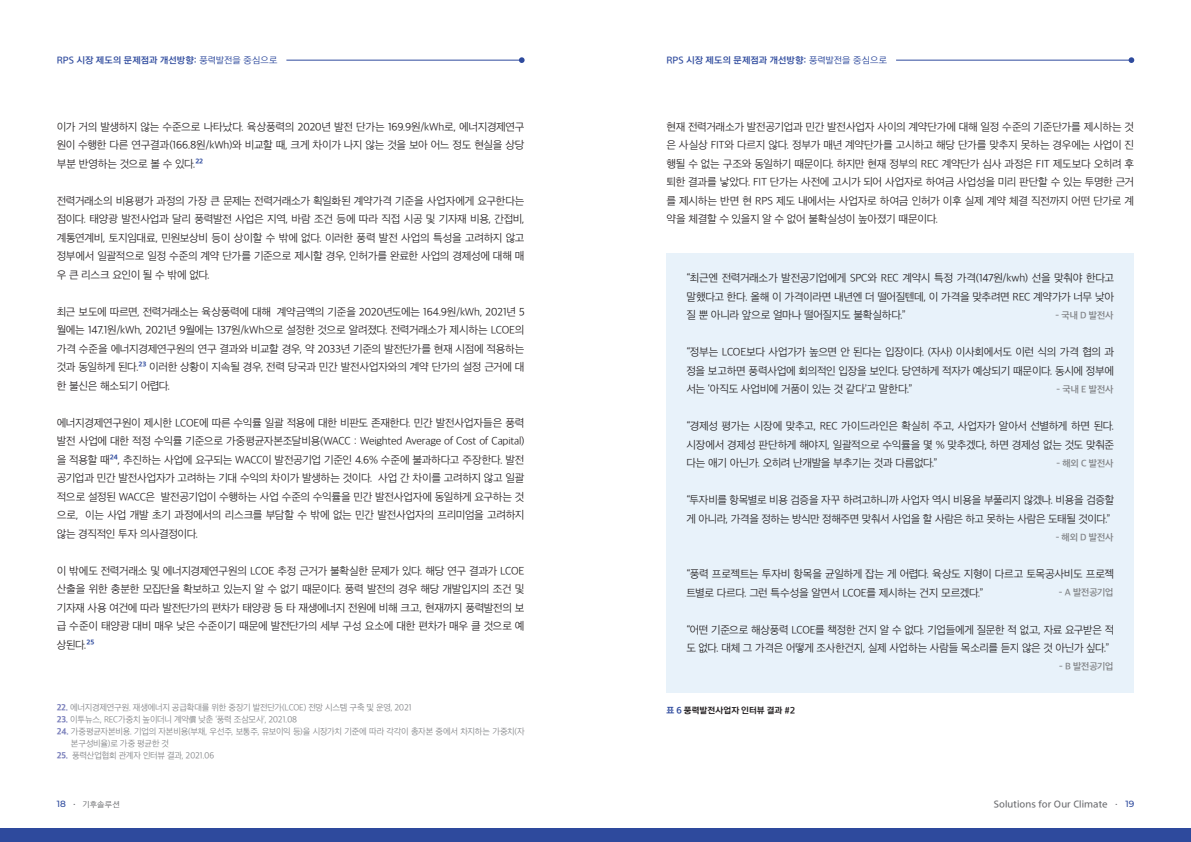
<style>
.page{position:relative;width:1191px;height:842px;background:#fff}
.page>*{position:absolute;margin:0;border:0;box-sizing:border-box;transform-origin:0 0}
.본문_국문{font:10.5px/18.5px "SD Gothic Neoa c Lt";letter-spacing:-.035em;color:#231f20;text-align:justify}
.t1{font:9px "Rix Sin Go SEPB";letter-spacing:.02em;color:#2e4a9d}
.본문_국문-2{font:9px "SD Gothic Neoa f Sm";letter-spacing:-.015em;color:#808285}
.t2{font:9px "Rix Sin Go SEPB";letter-spacing:.01em;color:#6c6d70}
.각주_국문{font:8.5px/12px "SD Gothic Neoa c Lt";letter-spacing:-.03em;color:#808285}
.표_그림_제목{font:8.5px "Rix Sin Go SEPEB";letter-spacing:.01em;color:#231f20}
.t3{font:8px "Rix Sin Go SEPR";letter-spacing:.01em;color:#6c6d70}
.s1{font-family:"Rix Sin Go SEPR"}
.s2{font-family:"SD Gothic Neoa h Ex Bd";color:#7a7fbb}
.s3{color:#2e4a9d}
.s4{font-family:"Montserrat";font-weight:500;font-size:9px;color:#2e4a9d}
.s5{font-family:"Rix Sin Go SEPB"}
.s6{font-size:8px}
.s7{font-family:"Montserrat";font-weight:500;color:#2e4a9d}
</style>
<div class="page">
<hr style="left:286px;top:60px;width:236px;height:1px;background:#2e4a9d">
<svg style="left:519px;top:57px;width:5px;height:6px"></svg>
<div style="left:0;top:828px;width:1191px;height:14px;background:#2e4a9d"></div>
<hr style="left:896px;top:60px;width:235px;height:1px;background:#2e4a9d">
<svg style="left:1128px;top:57px;width:6px;height:6px"></svg>
<div style="left:666px;top:253px;width:468px;height:439px;background:#e8f2fa"></div>
<p class="t1" style="left:57px;top:55px;width:222px">RPS 시장 제도의 문제점과 개선방향: <span class="s1">풍력발전을 중심으로</span></p>
<p class="본문_국문" style="left:57px;top:117px;width:469px">이가 거의 발생하지 않는 수준으로 나타났다. 육상풍력의 2020년 발전 단가는 169.9원/kWh로, 에너지경제연구 원이 수행한 다른 연구결과(166.8원/kWh)와 비교할 때, 크게 차이가 나지 않는 것을 보아 어느 정도 현실을 상당 부분 반영하는 것으로 볼 수 있다.<sup>22</sup></p>
<p class="본문_국문" style="left:57px;top:191px;width:469px">전력거래소의 비용평가 과정의 가장 큰 문제는 전력거래소가 획일화된 계약가격 기준을 사업자에게 요구한다는 점이다. 태양광 발전사업과 달리 풍력발전 사업은 지역, 바람 조건 등에 따라 직접 시공 및 기자재 비용, 간접비, 계통연계비, 토지임대료, 민원보상비 등이 상이할 수 밖에 없다. 이러한 풍력 발전 사업의 특성을 고려하지 않고 정부에서 일괄적으로 일정 수준의 계약 단가를 기준으로 제시할 경우, 인허가를 완료한 사업의 경제성에 대해 매 우 큰 리스크 요인이 될 수 밖에 없다.</p>
<p class="본문_국문" style="left:57px;top:302px;width:469px">최근 보도에 따르면, 전력거래소는 육상풍력에 대해 계약금액의 기준을 2020년도에는 164.9원/kWh, 2021년 5 월에는 147.1원/kWh, 2021년 9월에는 137원/kWh으로 설정한 것으로 알려졌다. 전력거래소가 제시하는 LCOE의 가격 수준을 에너지경제연구원의 연구 결과와 비교할 경우, 약 2033년 기준의 발전단가를 현재 시점에 적용하는 것과 동일하게 된다.<sup>23</sup> 이러한 상황이 지속될 경우, 전력 당국과 민간 발전사업자와의 계약 단가의 설정 근거에 대 한 불신은 해소되기 어렵다.</p>
<p class="본문_국문" style="left:57px;top:413px;width:469px">에너지경제연구원이 제시한 LCOE에 따른 수익률 일괄 적용에 대한 비판도 존재한다. 민간 발전사업자들은 풍력 발전 사업에 대한 적정 수익률 기준으로 가중평균자본조달비용(WACC : Weighted Average of Cost of Capital) 을 적용할 때<sup>24</sup>, 추진하는 사업에 요구되는 WACC이 발전공기업 기준인 4.6% 수준에 불과하다고 주장한다. 발전 공기업과 민간 발전사업자가 고려하는 기대 수익의 차이가 발생하는 것이다. 사업 간 차이를 고려하지 않고 일괄 적으로 설정된 WACC은 발전공기업이 수행하는 사업 수준의 수익률을 민간 발전사업자에 동일하게 요구하는 것 으로, 이는 사업 개발 초기 과정에서의 리스크를 부담할 수 밖에 없는 민간 발전사업자의 프리미엄을 고려하지 않는 경직적인 투자 의사결정이다.</p>
<p class="본문_국문" style="left:57px;top:561px;width:469px">이 밖에도 전력거래소 및 에너지경제연구원의 LCOE 추정 근거가 불확실한 문제가 있다. 해당 연구 결과가 LCOE 산출을 위한 충분한 모집단을 확보하고 있는지 알 수 없기 때문이다. 풍력 발전의 경우 해당 개발입지의 조건 및 기자재 사용 여건에 따라 발전단가의 편차가 태양광 등 타 재생에너지 전원에 비해 크고, 현재까지 풍력발전의 보 급 수준이 태양광 대비 매우 낮은 수준이기 때문에 발전단가의 세부 구성 요소에 대한 편차가 매우 클 것으로 예 상된다.<sup>25</sup></p>
<p class="각주_국문" style="left:57px;top:701px;width:356px"><span class="s2">22.</span> 에너지경제연구원. 재생에너지 공급확대를 위한 중장기 발전단가(LCOE) 전망 시스템 구축 및 운영, 2021</p>
<p class="각주_국문" style="left:57px;top:713px;width:242px"><span class="s2">23.</span> 이투뉴스, REC가중치 높이더니 계약價 낮춘 ‘풍력 조삼모사’, 2021.08</p>
<p class="각주_국문" style="left:71px;top:725px;width:455px;text-indent:-14px"><span class="s2">24.</span> 가중평균자본비용. 기업의 자본비용(부채, 우선주, 보통주, 유보이익 등)을 시장가치 기준에 따라 각각이 총자본 중에서 차지하는 가중치(자 본구성비율)로 가중 평균한 것</p>
<p class="각주_국문" style="left:57px;top:749px;width:159px"><span class="s2">25.</span> 풍력산업협회 관계자 인터뷰 결과, 2021.06</p>
<p class="t1" style="left:666px;top:55px;width:222px">RPS 시장 제도의 문제점과 개선방향: <span class="s1">풍력발전을 중심으로</span></p>
<p class="본문_국문" style="left:666px;top:117px;width:469px">현재 전력거래소가 발전공기업과 민간 발전사업자 사이의 계약단가에 대해 일정 수준의 기준단가를 제시하는 것 은 사실상 FIT와 다르지 않다. 정부가 매년 계약단가를 고시하고 해당 단가를 맞추지 못하는 경우에는 사업이 진 행될 수 없는 구조와 동일하기 때문이다. 하지만 현재 정부의 REC 계약단가 심사 과정은 FIT 제도보다 오히려 후 퇴한 결과를 낳았다. FIT 단가는 사전에 고시가 되어 사업자로 하여금 사업성을 미리 판단할 수 있는 투명한 근거 를 제시하는 반면 현 RPS 제도 내에서는 사업자로 하여금 인허가 이후 실제 계약 체결 직전까지 어떤 단가로 계 약을 체결할 수 있을지 알 수 없어 불확실성이 높아졌기 때문이다.</p>
<p class="본문_국문" style="left:686px;top:269px;width:429px">“최근엔 전력거래소가 발전공기업에게 SPC와 REC 계약시 특정 가격(147원/kwh) 선을 맞춰야 한다고 말했다고 한다. 올해 이 가격이라면 내년엔 더 떨어질텐데, 이 가격을 맞추려면 REC 계약가가 너무 낮아 질 뿐 아니라 앞으로 얼마나 떨어질지도 불확실하다.”</p>
<p class="본문_국문-2" style="left:1055px;top:311px;width:59px">- 국내 D 발전사</p>
<p class="본문_국문" style="left:686px;top:343px;width:429px">“정부는 LCOE보다 사업가가 높으면 안 된다는 입장이다. (자사) 이사회에서도 이런 식의 가격 협의 과 정을 보고하면 풍력사업에 회의적인 입장을 보인다. 당연하게 적자가 예상되기 때문이다. 동시에 정부에 서는 ‘아직도 사업비에 거품이 있는 것 같다’고 말한다.”</p>
<p class="본문_국문-2" style="left:1056px;top:385px;width:58px">- 국내 E 발전사</p>
<p class="본문_국문" style="left:686px;top:417px;width:429px">“경제성 평가는 시장에 맞추고, REC 가이드라인은 확실히 주고, 사업자가 알아서 선별하게 하면 된다. 시장에서 경제성 판단하게 해야지, 일괄적으로 수익률을 몇 % 맞추겠다, 하면 경제성 없는 것도 맞춰준 다는 애기 아닌가. 오히려 난개발을 부추기는 것과 다름없다.”</p>
<p class="본문_국문-2" style="left:1056px;top:459px;width:58px">- 해외 C 발전사</p>
<p class="본문_국문" style="left:686px;top:491px;width:429px">“투자비를 항목별로 비용 검증을 자꾸 하려고하니까 사업자 역시 비용을 부풀리지 않겠나. 비용을 검증할 게 아니라, 가격을 정하는 방식만 정해주면 맞춰서 사업을 할 사람은 하고 못하는 사람은 도태될 것이다.”</p>
<p class="본문_국문-2" style="left:1055px;top:533px;width:59px">- 해외 D 발전사</p>
<p class="본문_국문" style="left:686px;top:565px;width:429px">“풍력 프로젝트는 투자비 항목을 균일하게 잡는 게 어렵다. 육상도 지형이 다르고 토목공사비도 프로젝 트별로 다르다. 그런 특수성을 알면서 LCOE를 제시하는 건지 모르겠다.”</p>
<p class="본문_국문-2" style="left:1059px;top:588px;width:56px">- A 발전공기업</p>
<p class="본문_국문" style="left:686px;top:620px;width:429px">“어떤 기준으로 해상풍력 LCOE를 책정한 건지 알 수 없다. 기업들에게 질문한 적 없고, 자료 요구받은 적 도 없다. 대체 그 가격은 어떻게 조사한건지, 실제 사업하는 사람들 목소리를 듣지 않은 것 아닌가 싶다.”</p>
<p class="본문_국문-2" style="left:1059px;top:662px;width:56px">- B 발전공기업</p>
<p class="표_그림_제목" style="left:666px;top:705px;width:130px"><span class="s3">표 6</span> 풍력발전사업자 인터뷰 결과 #2</p>
<p class="t3" style="left:57px;top:800px;width:64px"><span class="s4">18</span> <span class="s5">·</span> 기후솔루션</p>
<p class="t2" style="left:993px;top:799px;width:142px">Solutions for Our Climate <span class="s6">·</span> <span class="s7">19</span></p>
</div>
